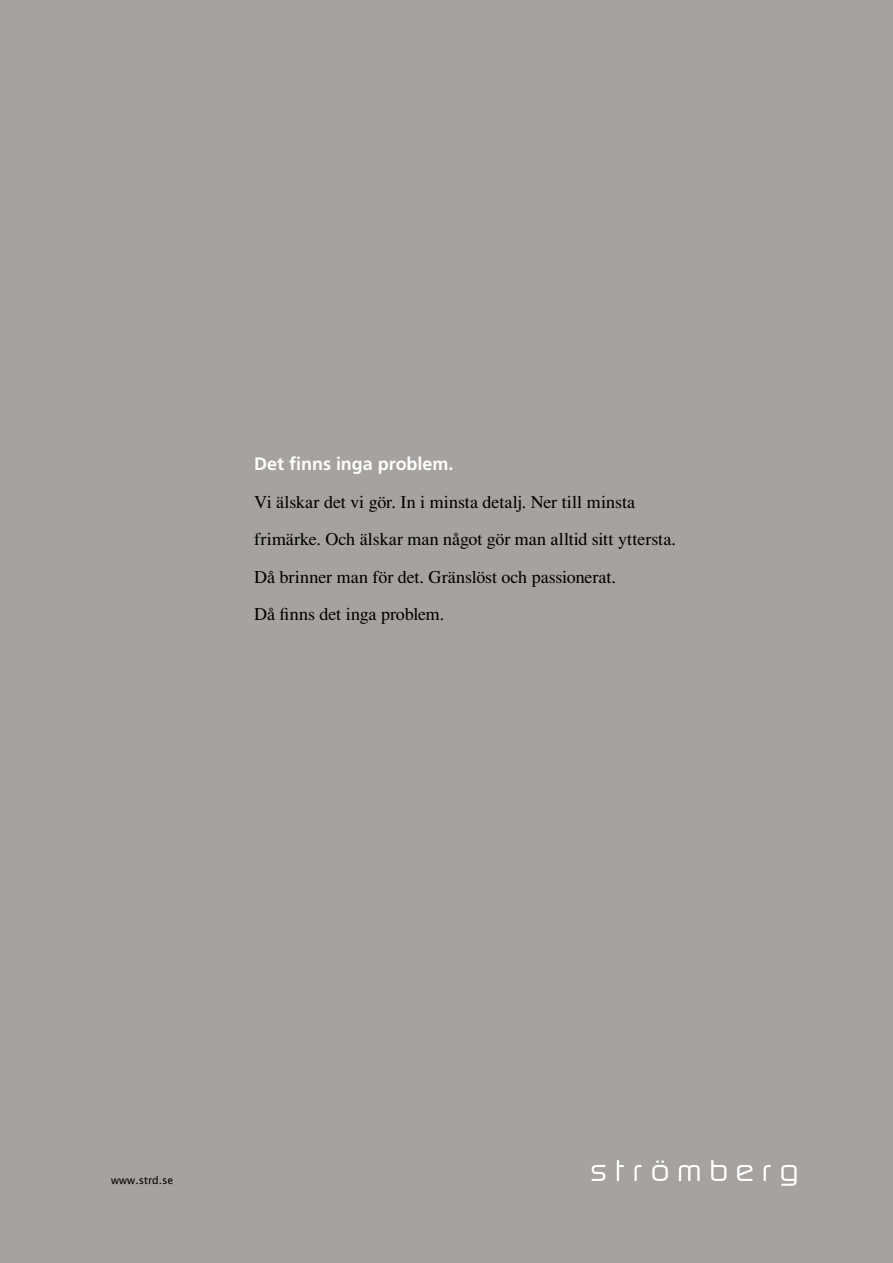
<style>
.page{position:relative;width:893px;height:1263px;background:#a5a29f}
.page>*{position:absolute;margin:0;border:0;box-sizing:border-box;transform-origin:0 0}
.bröd{font:18px "Times";letter-spacing:-.005em;color:#000}
.underrubbe{font:700 18px "Frutiger";letter-spacing:-.005em;color:#fff}
.t1{font:10.5px "Lucida Grande";color:#000}
</style>
<div class="page">
<svg style="left:592px;top:1165px;width:13px;height:16px"></svg>
<svg style="left:617px;top:1160px;width:7px;height:21px"></svg>
<svg style="left:634px;top:1165px;width:7px;height:16px"></svg>
<svg style="left:679px;top:1165px;width:21px;height:16px"></svg>
<svg style="left:711px;top:1160px;width:15px;height:21px"></svg>
<svg style="left:737px;top:1165px;width:15px;height:16px"></svg>
<svg style="left:764px;top:1165px;width:7px;height:16px"></svg>
<svg style="left:781px;top:1165px;width:16px;height:21px"></svg>
<svg style="left:652px;top:1160px;width:16px;height:21px"></svg>
<p class="underrubbe" style="left:254px;top:453px;width:201px">Det finns inga problem.</p>
<p class="bröd" style="left:254px;top:492px;width:383px">Vi älskar det vi gör. In i minsta detalj. Ner till minsta</p>
<p class="bröd" style="left:254px;top:529px;width:423px">frimärke. Och älskar man något gör man alltid sitt yttersta.</p>
<p class="bröd" style="left:254px;top:567px;width:363px">Då brinner man för det. Gränslöst och passionerat.</p>
<p class="bröd" style="left:254px;top:604px;width:192px">Då finns det inga problem.</p>
<p class="t1" style="left:111px;top:1174px;width:64px">www.strd.se</p>
</div>
